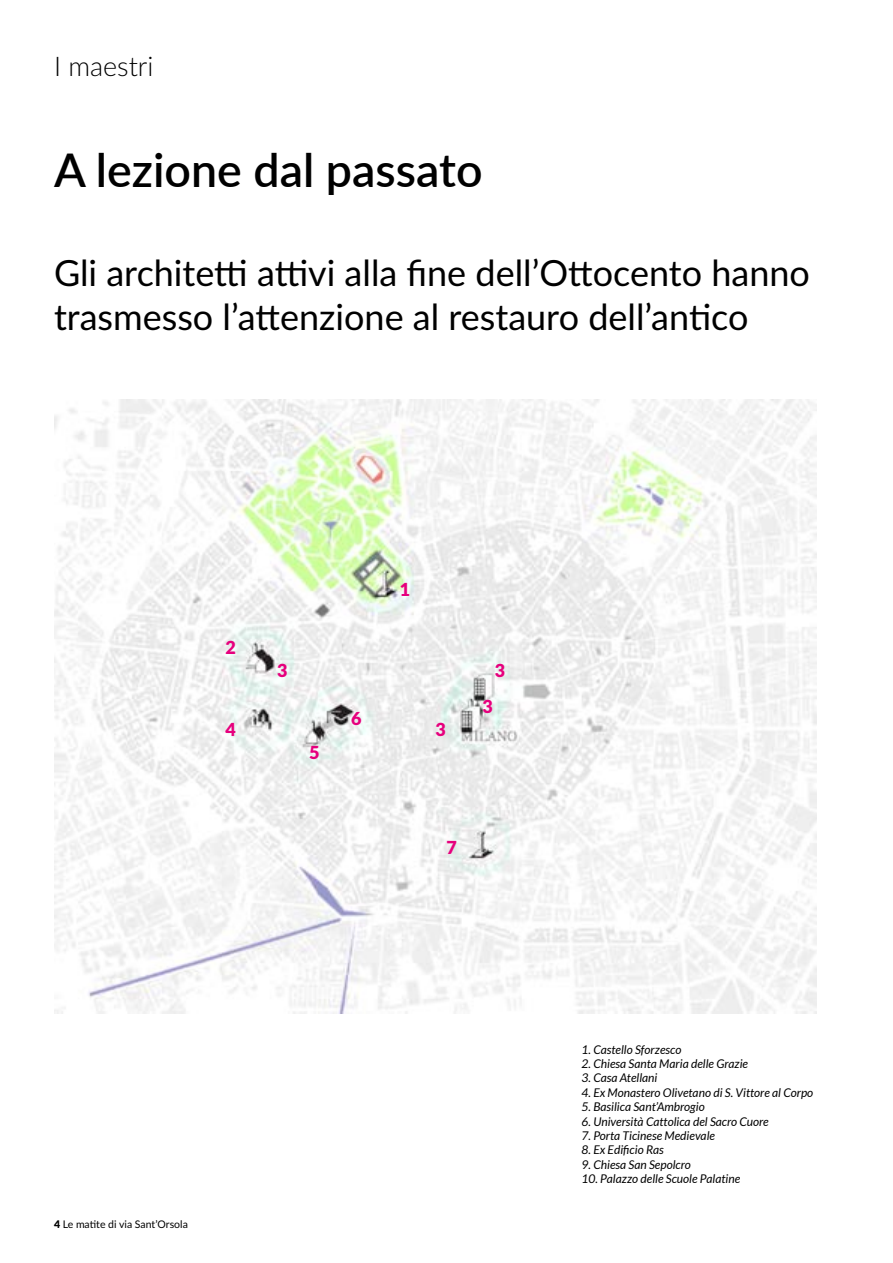
<style>
.page{position:relative;width:893px;height:1263px;background:#fff}
.page>*{position:absolute;margin:0;border:0;box-sizing:border-box;transform-origin:0 0}
.t1{font:600 46.5px "Lato";color:#000}
.t2{font:36px/43.2px "Lato";color:#000}
.t3{font:300 27px "Lato";color:#000}
.t4{font:900 18px "Lato";color:#e6007d}
.t5{font:italic 12px "Lato";color:#000}
.t6{font:10.5px "Lato";color:#000}
.s1{font-weight:900}
</style>
<div class="page">
<img style="left:54px;top:400px;width:763px;height:613px">
<h3 class="t3" style="left:54px;top:47px;width:101px">I maestri</h3>
<h1 class="t1" style="left:54px;top:137px;width:430px">A lezione dal passato</h1>
<h2 class="t2" style="left:54px;top:250px;width:757px">Gli architetti attivi alla fine dell’Ottocento hanno trasmesso l’attenzione al restauro dell’antico</h2>
<h3 class="t4" style="left:225px;top:634px;width:12px">2</h3>
<h3 class="t4" style="left:225px;top:716px;width:12px">4</h3>
<h3 class="t4" style="left:277px;top:657px;width:12px">3</h3>
<h3 class="t4" style="left:309px;top:738px;width:12px">5</h3>
<h3 class="t4" style="left:351px;top:704px;width:12px">6</h3>
<h3 class="t4" style="left:400px;top:576px;width:12px">1</h3>
<h3 class="t4" style="left:435px;top:716px;width:12px">3</h3>
<h3 class="t4" style="left:495px;top:657px;width:12px">3</h3>
<h3 class="t4" style="left:483px;top:693px;width:12px">3</h3>
<h3 class="t4" style="left:446px;top:833px;width:12px">7</h3>
<p class="t6" style="left:54px;top:1217px;width:135px"><span class="s1">4</span> Le matite di via Sant’Orsola</p>
<p class="t5" style="left:581px;top:1042px;width:101px">1. Castello Sforzesco</p>
<p class="t5" style="left:581px;top:1057px;width:168px">2. Chiesa Santa Maria delle Grazie</p>
<p class="t5" style="left:581px;top:1071px;width:78px">3. Casa Atellani</p>
<p class="t5" style="left:581px;top:1086px;width:233px">4. Ex Monastero Olivetano di S. Vittore al Corpo</p>
<p class="t5" style="left:581px;top:1100px;width:125px">5. Basilica Sant’Ambrogio</p>
<p class="t5" style="left:581px;top:1114px;width:189px">6. Università Cattolica del Sacro Cuore</p>
<p class="t5" style="left:581px;top:1129px;width:135px">7. Porta Ticinese Medievale</p>
<p class="t5" style="left:581px;top:1143px;width:84px">8. Ex Edificio Ras</p>
<p class="t5" style="left:581px;top:1158px;width:111px">9. Chiesa San Sepolcro</p>
<p class="t5" style="left:581px;top:1172px;width:160px">10. Palazzo delle Scuole Palatine</p>
</div>
